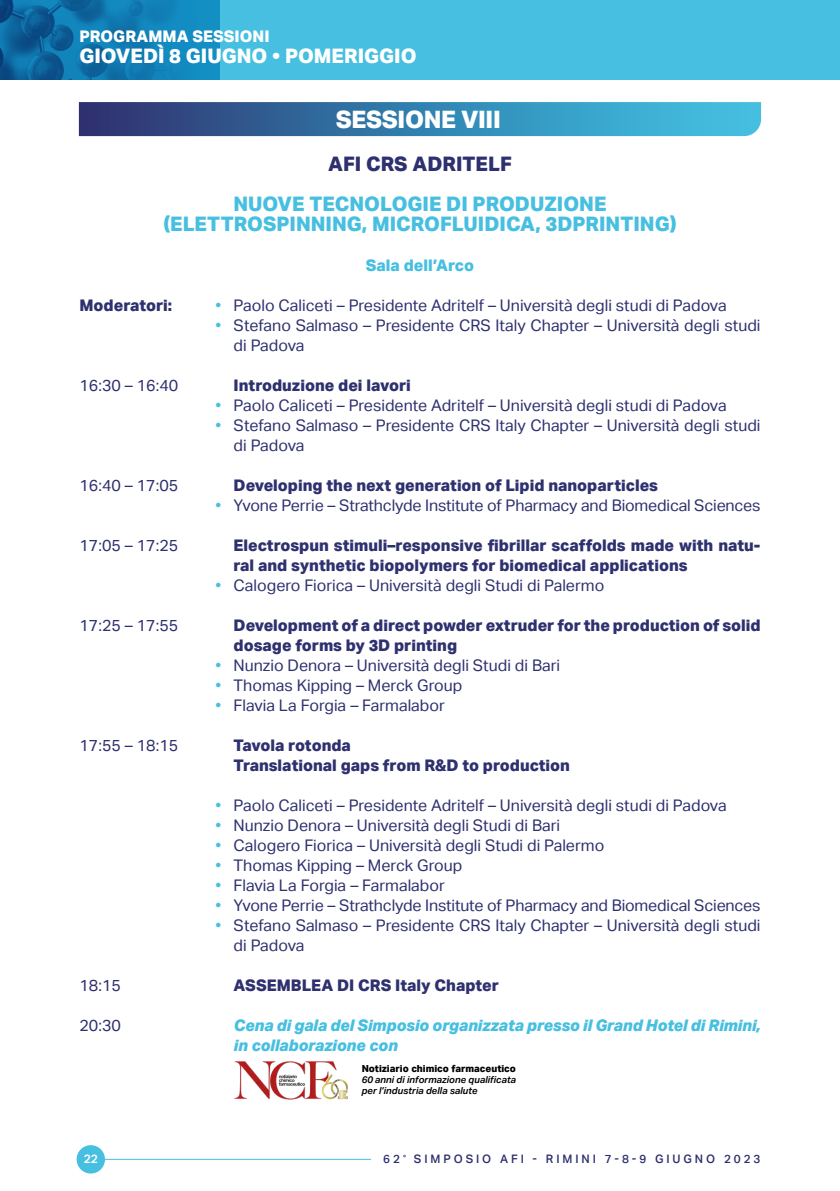
<style>
.page{position:relative;width:840px;height:1191px;background:#fff}
.page>*{position:absolute;margin:0;border:0;box-sizing:border-box;transform-origin:0 0}
.t1{font:800 24px "Aktiv Grotesk";letter-spacing:-.015em;color:#fff}
.t2{font:800 20px/20px "Aktiv Grotesk";color:#46bfe0;text-align:center}
.t3{font:800 20px "Aktiv Grotesk";color:#fff}
.t4{font:800 20px "Aktiv Grotesk";color:#2e306f}
.t5{font:16px/20px "Aktiv Grotesk";color:#2e306f}
.t6{font:800 16px/20px "Aktiv Grotesk";color:#2e306f}
.t7{font:italic 800 16px/20px "Aktiv Grotesk";letter-spacing:-.01em;color:#46bfe0}
.t8{font:800 16px "Aktiv Grotesk";color:#fff}
.t9{font:800 16px "Aktiv Grotesk";color:#46bfe0}
.t10{font:600 12px "Aktiv Grotesk";color:#fff}
.t11{font:500 11.8px "Aktiv Grotesk";letter-spacing:.25em;color:#2e306f}
.t12{font:800 9.8px "Aktiv Grotesk";color:#000}
.t13{font:italic 600 9.6px/11.2px "Aktiv Grotesk";color:#000}
.s1{color:#46bfe0}
.s2{font-style:italic}
</style>
<div class="page">
<div style="left:77px;top:1145px;width:28px;height:28px;background:#46bfe0;border-radius:50%"></div>
<hr style="left:105px;top:1158px;width:266px;height:1px;background:#46bfe0">
<div style="left:0;top:0;width:839px;height:79px;background:#46bfe0"></div>
<img style="left:0;top:0;width:220px;height:79px">
<img style="left:234px;top:1061px;width:114px;height:38px">
<svg style="left:79px;top:102px;width:681px;height:34px;background:#367eac"></svg>
<p class="t8" style="left:79px;top:27px;width:191px">PROGRAMMA SESSIONI</p>
<p class="t3" style="left:79px;top:44px;width:338px">GIOVEDÌ 8 GIUGNO • POMERIGGIO</p>
<h1 class="t1" style="left:335px;top:105px;width:166px">SESSIONE VIII</h1>
<p class="t4" style="left:328px;top:152px;width:185px">AFI CRS ADRITELF</p>
<p class="t2" style="left:163px;top:194px;width:514px">NUOVE TECNOLOGIE DI PRODUZIONE (ELETTROSPINNING, MICROFLUIDICA, 3DPRINTING)</p>
<p class="t9" style="left:365px;top:256px;width:110px">Sala dell’Arco</p>
<p class="t6" style="left:79px;top:295px;width:94px">Moderatori:</p>
<p class="t5" style="left:215px;top:295px;width:512px"><span class="s1">•</span> Paolo Caliceti – Presidente Adritelf – Università degli studi di Padova</p>
<p class="t5" style="left:233px;top:315px;width:528px;text-indent:-18px"><span class="s1">•</span> Stefano Salmaso – Presidente CRS Italy Chapter – Università degli studi di Padova</p>
<p class="t5" style="left:79px;top:375px;width:100px">16:30 – 16:40</p>
<p class="t6" style="left:233px;top:375px;width:179px">Introduzione dei lavori</p>
<p class="t5" style="left:215px;top:395px;width:512px"><span class="s1">•</span> Paolo Caliceti – Presidente Adritelf – Università degli studi di Padova</p>
<p class="t5" style="left:233px;top:415px;width:528px;text-indent:-18px"><span class="s1">•</span> Stefano Salmaso – Presidente CRS Italy Chapter – Università degli studi di Padova</p>
<p class="t5" style="left:79px;top:475px;width:100px">16:40 – 17:05</p>
<p class="t6" style="left:233px;top:475px;width:425px">Developing the next generation of Lipid nanoparticles</p>
<p class="t5" style="left:215px;top:495px;width:546px"><span class="s1">•</span> Yvone Perrie – Strathclyde Institute of Pharmacy and Biomedical Sciences</p>
<p class="t5" style="left:79px;top:535px;width:100px">17:05 – 17:25</p>
<p class="t6" style="left:233px;top:535px;width:528px">Electrospun stimuli–responsive fibrillar scaffolds made with natu&shy;ral and synthetic biopolymers for biomedical applications</p>
<p class="t5" style="left:215px;top:575px;width:390px"><span class="s1">•</span> Calogero Fiorica – Università degli Studi di Palermo</p>
<p class="t5" style="left:79px;top:615px;width:100px">17:25 – 17:55</p>
<p class="t6" style="left:233px;top:615px;width:528px">Development of a direct powder extruder for the production of solid dosage forms by 3D printing</p>
<p class="t5" style="left:215px;top:655px;width:346px"><span class="s1">•</span> Nunzio Denora – Università degli Studi di Bari</p>
<p class="t5" style="left:215px;top:675px;width:248px"><span class="s1">•</span> Thomas Kipping – Merck Group</p>
<p class="t5" style="left:215px;top:695px;width:231px"><span class="s1">•</span> Flavia La Forgia <span class="s2">–</span> Farmalabor</p>
<p class="t5" style="left:79px;top:735px;width:100px">17:55 – 18:15</p>
<p class="t6" style="left:233px;top:735px;width:338px">Tavola rotonda<br>Translational gaps from R&amp;D to production</p>
<p class="t5" style="left:215px;top:795px;width:512px"><span class="s1">•</span> Paolo Caliceti – Presidente Adritelf – Università degli studi di Padova</p>
<p class="t5" style="left:215px;top:815px;width:346px"><span class="s1">•</span> Nunzio Denora – Università degli Studi di Bari</p>
<p class="t5" style="left:215px;top:835px;width:390px"><span class="s1">•</span> Calogero Fiorica – Università degli Studi di Palermo</p>
<p class="t5" style="left:215px;top:855px;width:248px"><span class="s1">•</span> Thomas Kipping – Merck Group</p>
<p class="t5" style="left:215px;top:875px;width:231px"><span class="s1">•</span> Flavia La Forgia <span class="s2">–</span> Farmalabor</p>
<p class="t5" style="left:215px;top:895px;width:546px"><span class="s1">•</span> Yvone Perrie – Strathclyde Institute of Pharmacy and Biomedical Sciences</p>
<p class="t5" style="left:233px;top:915px;width:528px;text-indent:-18px"><span class="s1">•</span> Stefano Salmaso – Presidente CRS Italy Chapter – Università degli studi di Padova</p>
<p class="t5" style="left:79px;top:975px;width:43px">18:15</p>
<p class="t6" style="left:233px;top:975px;width:266px">ASSEMBLEA DI CRS Italy Chapter</p>
<p class="t5" style="left:79px;top:1015px;width:43px">20:30</p>
<p class="t7" style="left:233px;top:1015px;width:528px">Cena di gala del Simposio organizzata presso il Grand Hotel di Rimini, in collaborazione con</p>
<p class="t12" style="left:361px;top:1063px;width:156px">Notiziario chimico farmaceutico</p>
<p class="t13" style="left:361px;top:1074px;width:156px">60 anni di informazione qualificata per l’industria della salute</p>
<p class="t10" style="left:84px;top:1152px;width:16px">22</p>
<p class="t11" style="left:383px;top:1151px;width:378px">62<sup>°</sup> SIMPOSIO AFI - RIMINI 7-8-9 GIUGNO 2023</p>
</div>
